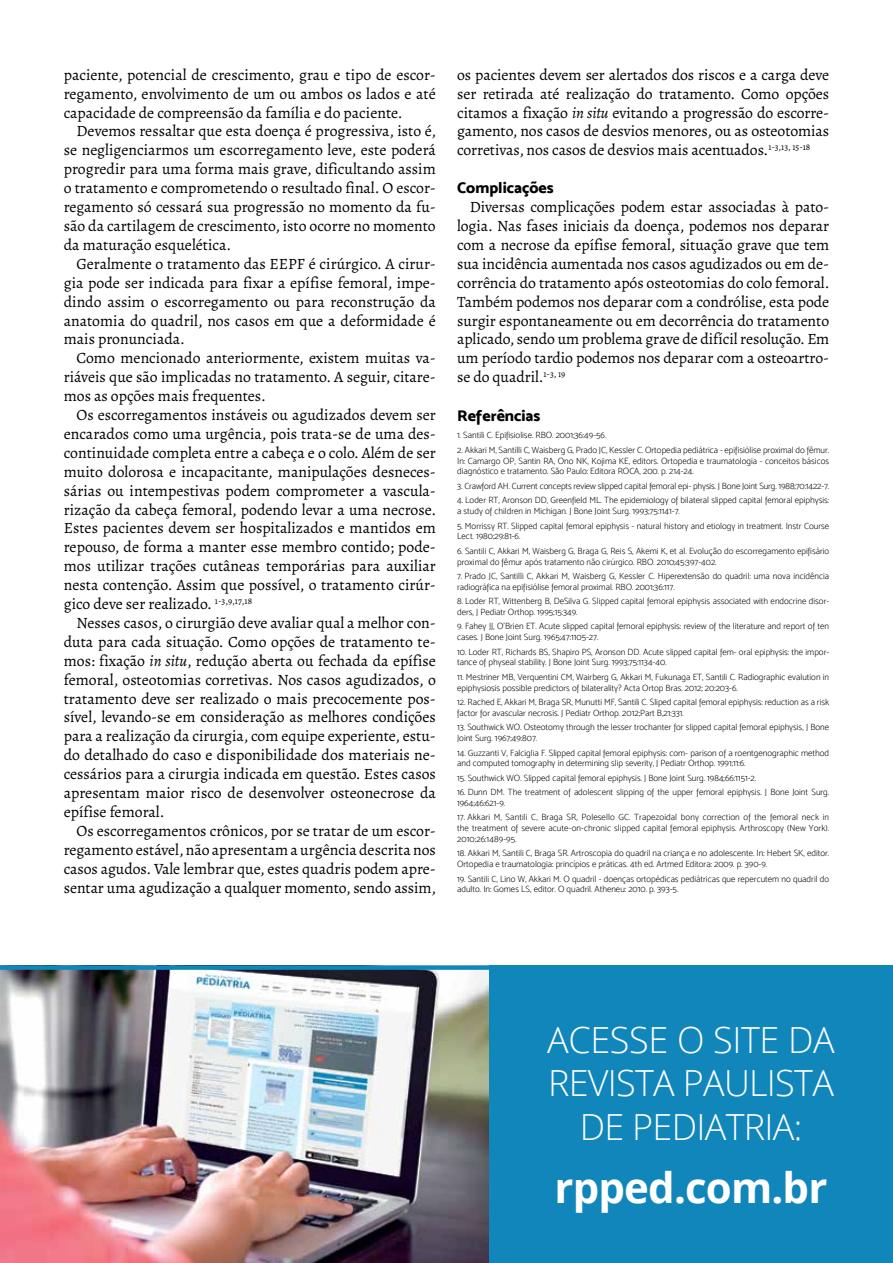
<style>
.page{position:relative;width:893px;height:1263px;background:#fff}
.page>*{position:absolute;margin:0;border:0;box-sizing:border-box;transform-origin:0 0}
.t1{font:700 42px "Open Sans";letter-spacing:-.02em;color:#fff}
.t2{font:300 36px/43.2px "Open Sans";letter-spacing:-.02em;color:#fff;text-align:center}
.t3{font:15.75px/18.9px "Alegreya";color:#000;text-align:justify}
.t4{font:15.75px "Mosk Extra Bold 800";color:#000}
.t5{font:9px/10.8px "Mosk Extra Light 200";color:#000}
.s1{font-style:italic}
</style>
<div class="page">
<img style="left:0;top:970px;width:489px;height:293px">
<div style="left:489px;top:965px;width:404px;height:298px;background:#1086bb"></div>
<div style="left:0;top:965px;width:893px;height:5px;background:#1086bb"></div>
<p class="t3" style="left:64px;top:65px;width:374px">paciente, potencial de crescimento, grau e tipo de escor&shy;regamento, envolvimento de um ou ambos os lados e até capacidade de compreensão da família e do paciente.</p>
<p class="t3" style="left:64px;top:122px;width:374px;text-indent:13px">Devemos ressaltar que esta doença é progressiva, isto é, se negligenciarmos um escorregamento leve, este poderá progredir para uma forma mais grave, dificultando assim o tratamento e comprometendo o resultado final. O escor&shy;regamento só cessará sua progressão no momento da fu&shy;são da cartilagem de crescimento, isto ocorre no momento da maturação esquelética.</p>
<p class="t3" style="left:64px;top:254px;width:374px;text-indent:13px">Geralmente o tratamento das EEPF é cirúrgico. A cirur&shy;gia pode ser indicada para fixar a epífise femoral, impe&shy;dindo assim o escorregamento ou para reconstrução da anatomia do quadril, nos casos em que a deformidade é mais pronunciada.</p>
<p class="t3" style="left:64px;top:349px;width:374px;text-indent:13px">Como mencionado anteriormente, existem muitas va&shy;riáveis que são implicadas no tratamento. A seguir, citare&shy;mos as opções mais frequentes.</p>
<p class="t3" style="left:64px;top:405px;width:374px;text-indent:13px">Os escorregamentos instáveis ou agudizados devem ser encarados como uma urgência, pois trata-se de uma des&shy;continuidade completa entre a cabeça e o colo. Além de ser muito dolorosa e incapacitante, manipulações desneces&shy;sárias ou intempestivas podem comprometer a vascula&shy;rização da cabeça femoral, podendo levar a uma necrose.<br>Estes pacientes devem ser hospitalizados e mantidos em repouso, de forma a manter esse membro contido; pode&shy;mos utilizar trações cutâneas temporárias para auxiliar nesta contenção. Assim que possível, o tratamento cirúr&shy;gico deve ser realizado. <sup>1-3,9,17,18</sup></p>
<p class="t3" style="left:64px;top:613px;width:374px;text-indent:13px">Nesses casos, o cirurgião deve avaliar qual a melhor con&shy;duta para cada situação. Como opções de tratamento te&shy;mos: fixação <span class="s1">in situ</span>, redução aberta ou fechada da epífise femoral, osteotomias corretivas. Nos casos agudizados, o tratamento deve ser realizado o mais precocemente pos&shy;sível, levando-se em consideração as melhores condições para a realização da cirurgia, com equipe experiente, estu&shy;do detalhado do caso e disponibilidade dos materiais ne&shy;cessários para a cirurgia indicada em questão. Estes casos apresentam maior risco de desenvolver osteonecrose da epífise femoral.</p>
<p class="t3" style="left:64px;top:821px;width:374px;text-indent:13px">Os escorregamentos crônicos, por se tratar de um escor&shy;regamento estável, não apresentam a urgência descrita nos casos agudos. Vale lembrar que, estes quadris podem apre&shy;sentar uma agudização a qualquer momento, sendo assim,</p>
<p class="t3" style="left:457px;top:65px;width:374px">os pacientes devem ser alertados dos riscos e a carga deve ser retirada até realização do tratamento. Como opções citamos a fixação <span class="s1">in situ</span> evitando a progressão do escorre&shy;gamento, nos casos de desvios menores, ou as osteotomias corretivas, nos casos de desvios mais acentuados.<sup>1-3,13,</sup> <sup>15-18</sup></p>
<p class="t4" style="left:457px;top:178px;width:98px">Complicações</p>
<p class="t3" style="left:457px;top:197px;width:374px;text-indent:13px">Diversas complicações podem estar associadas à pato&shy;logia. Nas fases iniciais da doença, podemos nos deparar com a necrose da epífise femoral, situação grave que tem sua incidência aumentada nos casos agudizados ou em de&shy;corrência do tratamento após osteotomias do colo femoral.<br>Também podemos nos deparar com a condrólise, esta pode surgir espontaneamente ou em decorrência do tratamento aplicado, sendo um problema grave de difícil resolução. Em um período tardio podemos nos deparar com a osteoartro&shy;se do quadril.<sup>1-3,</sup> <sup>19</sup></p>
<p class="t4" style="left:457px;top:405px;width:85px">Referências</p>
<p class="t5" style="left:457px;top:430px;width:151px">1. Santili C. Epifisiolise. RBO. 2001;36:49-56.</p>
<p class="t5" style="left:457px;top:444px;width:374px;text-align:justify">2. Akkari M, Santilli C, Waisberg G, Prado JC, Kessler C. Ortopedia pediátrica - epifisiólise proximal do fêmur.<br>In: Camargo OP, Santin RA, Ono NK, Kojima KE, editors. Ortopedia e traumatologia - conceitos básicos diagnóstico e tratamento. São Paulo: Editora ROCA, 200. p. 214-24.</p>
<p class="t5" style="left:457px;top:480px;width:374px">3. Crawford AH. Current concepts review slipped capital femoral epi- physis. J Bone Joint Surg. 1988;70:1422-7.</p>
<p class="t5" style="left:457px;top:495px;width:374px">4. Loder RT, Aronson DD, Greenfield ML. The epidemiology of bilateral slipped capital femoral epiphysis: a study of children in Michigan. J Bone Joint Surg. 1993;75:1141-7.</p>
<p class="t5" style="left:457px;top:520px;width:374px">5. Morrissy RT. Slipped capital femoral epiphysis - natural history and etiology in treatment. Instr Course<br>Lect. 1980;29:81-6.</p>
<p class="t5" style="left:457px;top:545px;width:374px">6. Santili C, Akkari M, Waisberg G, Braga G, Reis S, Akemi K, et al. Evolução do escorregamento epifisário proximal do fêmur após tratamento não cirúrgico. RBO. 2010;45:397-402.</p>
<p class="t5" style="left:457px;top:570px;width:374px">7. Prado JC, Santilli C, Akkari M, Waisberg G, Kessler C. Hiperextensão do quadril: uma nova incidência radiográfica na epifisiólise femoral proximal. RBO. 2001;36:117.</p>
<p class="t5" style="left:457px;top:596px;width:374px">8. Loder RT, Wittenberg B, DeSilva G. Slipped capital femoral epiphysis associated with endocrine disor&shy;ders, J Pediatr Orthop. 1995;15:349.</p>
<p class="t5" style="left:457px;top:621px;width:374px">9. Fahey JJ, O'Brien ET. Acute slipped capital femoral epiphysis: review of the literature and report of ten cases. J Bone Joint Surg. 1965;47:1105-27.</p>
<p class="t5" style="left:457px;top:646px;width:374px">10. Loder RT, Richards BS, Shapiro PS, Aronson DD. Acute slipped capital fem- oral epiphysis: the impor&shy;tance of physeal stability. J Bone Joint Surg. 1993;75:1134-40.</p>
<p class="t5" style="left:457px;top:671px;width:374px">11. Mestriner MB, Verquentini CM, Wairberg G, Akkari M, Fukunaga ET, Santili C. Radiographic evalution in epiphysiosis possible predictors of bilaterality? Acta Ortop Bras. 2012; 20:203-6.</p>
<p class="t5" style="left:457px;top:697px;width:374px">12. Rached E, Akkari M, Braga SR, Munutti MF, Santili C. Sliped capital femoral epiphysis: reduction as a risk factor for avascular necrosis. J Pediatr Orthop. 2012;Part B,21:331.</p>
<p class="t5" style="left:457px;top:722px;width:374px">13. Southwick WO. Osteotomy through the lesser trochanter for slipped capital femoral epiphysis, J Bone<br>Joint Surg. 1967;49:807.</p>
<p class="t5" style="left:457px;top:747px;width:374px">14. Guzzanti V, Falciglia F. Slipped capital femoral epiphysis: com- parison of a roentgenographic method and computed tomography in determining slip severity, J Pediatr Orthop. 1991;11:6.</p>
<p class="t5" style="left:457px;top:772px;width:301px">15. Southwick WO. Slipped capital femoral epiphysis. J Bone Joint Surg. 1984;66:1151-2.</p>
<p class="t5" style="left:457px;top:787px;width:374px">16. Dunn DM. The treatment of adolescent slipping of the upper femoral epiphysis. J Bone Joint Surg.<br>1964;46:621-9.</p>
<p class="t5" style="left:457px;top:812px;width:374px;text-align:justify">17. Akkari M, Santili C, Braga SR, Polesello GC. Trapezoidal bony correction of the femoral neck in the treatment of severe acute-on-chronic slipped capital femoral epiphysis. Arthroscopy (New York).<br>2010;26:1489-95.</p>
<p class="t5" style="left:457px;top:848px;width:374px">18. Akkari M, Santili C, Braga SR. Artroscopia do quadril na criança e no adolescente. In: Hebert SK, editor.<br>Ortopedia e traumatologia: princípios e práticas. 4th ed. Artmed Editora: 2009. p. 390-9.</p>
<p class="t5" style="left:457px;top:873px;width:374px">19. Santili C, Lino W, Akkari M. O quadril - doenças ortopédicas pediátricas que repercutem no quadril do adulto. In: Gomes LS, editor. O quadril. Atheneu: 2010. p. 393-5.</p>
<h2 class="t2" style="left:547px;top:1017px;width:289px">ACESSE O SITE DA<br>REVISTA PAULISTA<br>DE PEDIATRIA:</h2>
<h1 class="t1" style="left:555px;top:1158px;width:274px">rpped.com.br</h1>
</div>
